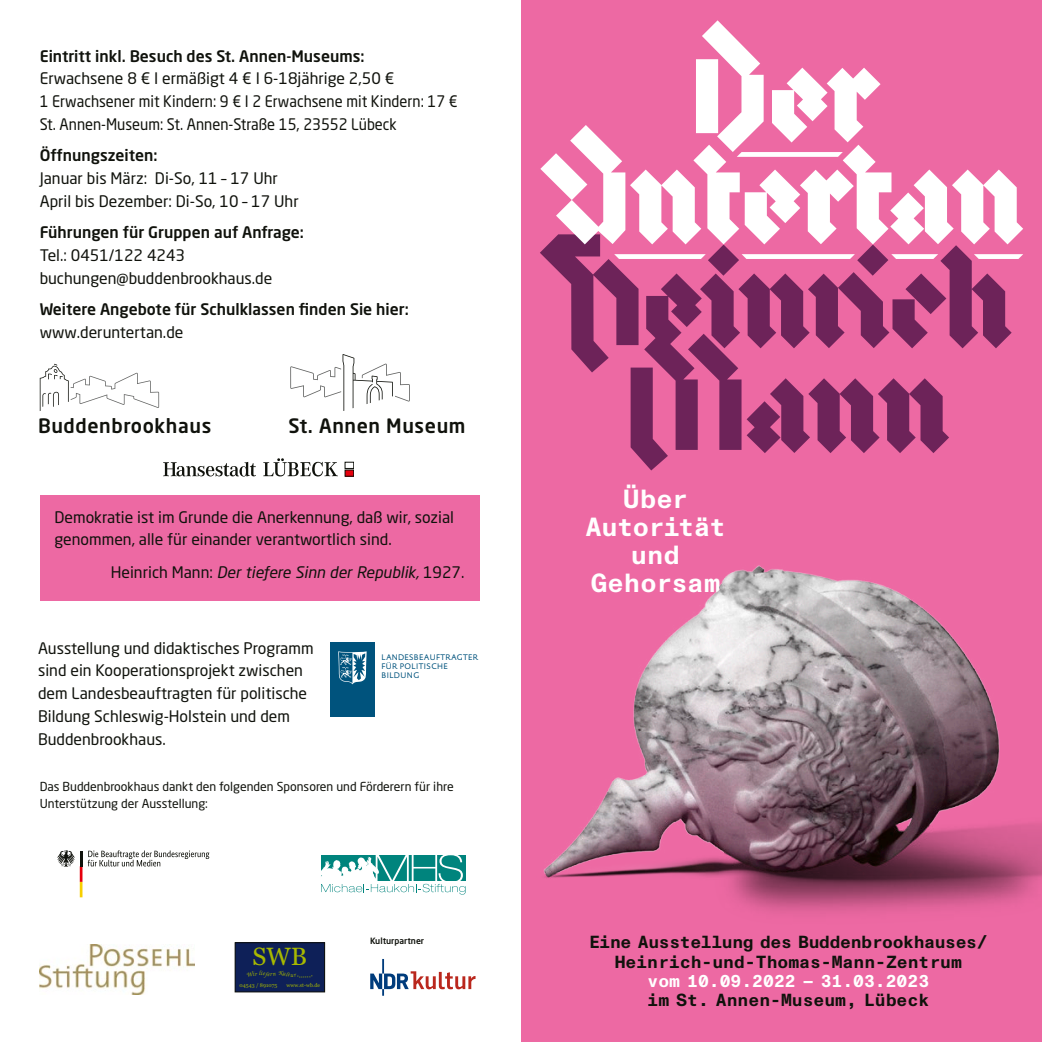
<style>
.page{position:relative;width:1042px;height:1042px;background:#fff}
.page>*{position:absolute;margin:0;border:0;box-sizing:border-box;transform-origin:0 0}
.t1{font:700 26.25px/28px "ABC Monument Grotesk Mono Unlicensed Trial";letter-spacing:-.02em;color:#fff;text-align:center}
.t2{font:24.85px "Georgia";color:#a8b900}
.t3{font:500 19.6px "Neo Sans Pro";letter-spacing:.03em;color:#10120c}
.t4{font:700 17.5px/19.2px "ABC Monument Grotesk Mono Unlicensed Trial";letter-spacing:-.02em;color:#10120c;text-align:center}
.t5{font:700 17.5px "ABC Monument Grotesk Mono Unlicensed Trial";color:#fff}
.t6{font:700 17.5px "ABC Monument Grotesk Mono Unlicensed Trial";color:#10120c}
.t7{font:15.75px/22.8px "Neo Sans Pro";color:#10120c}
.t8{font:500 15.75px "Neo Sans Pro";color:#10120c}
.t9{font:italic 15.75px "Neo Sans Pro";color:#10120c}
.t10{font:12.25px/17.5px "Neo Sans Pro";color:#10120c}
.t11{font:500 8.58px "Neo Sans Pro";color:#10120c}
.t12{font:8.22px/8.9px "DTL Documenta Sans TOT";letter-spacing:.04em;color:#00537d}
.t13{font:italic 500 6.83px "Zapf Chancery";color:#a8b900}
.t14{font:5.42px "Georgia";color:#a8b900}
.t15{font:italic 2.8px "Helvetica Neue";color:#a8b900}
.s1{font-style:normal}
</style>
<div class="page">
<div style="left:521px;top:0;width:521px;height:1042px;background:#ed69a3"></div>
<svg style="left:540px;top:244px;width:471px;height:128px"></svg>
<svg style="left:630px;top:334px;width:319px;height:136px"></svg>
<svg style="left:540px;top:125px;width:483px;height:119px"></svg>
<svg style="left:614px;top:254px;width:92px;height:5px"></svg>
<svg style="left:741px;top:254px;width:114px;height:5px"></svg>
<svg style="left:696px;top:20px;width:184px;height:137px"></svg>
<svg style="left:891px;top:254px;width:47px;height:5px"></svg>
<svg style="left:974px;top:254px;width:49px;height:5px"></svg>
<img style="left:543px;top:565px;width:499px;height:347px">
<svg style="left:163px;top:462px;width:93px;height:14px"></svg>
<svg style="left:263px;top:458px;width:75px;height:18px"></svg>
<div style="left:345px;top:462px;width:9px;height:7px;border:1px solid #10120c"></div>
<div style="left:345px;top:470px;width:9px;height:6px;background:#e6000d"></div>
<div style="left:345px;top:470px;width:9px;height:6px;border:1px solid #10120c"></div>
<img style="left:40px;top:944px;width:154px;height:50px">
<svg style="left:88px;top:850px;width:121px;height:16px"></svg>
<svg style="left:57px;top:850px;width:25px;height:47px"></svg>
<div style="left:235px;top:942px;width:90px;height:50px;background:#0e2058"></div>
<div style="left:235px;top:942px;width:90px;height:50px;border:1px solid #10120c"></div>
<svg style="left:370px;top:959px;width:105px;height:36px"></svg>
<svg style="left:321px;top:855px;width:144px;height:39px"></svg>
<div style="left:330px;top:641px;width:45px;height:75px;background:#00537d"></div>
<svg style="left:338px;top:651px;width:29px;height:33px"></svg>
<div style="left:40px;top:496px;width:439px;height:105px;background:#ed69a3"></div>
<svg style="left:40px;top:364px;width:119px;height:47px"></svg>
<svg style="left:290px;top:354px;width:120px;height:57px"></svg>
<p class="t8" style="left:40px;top:46px;width:326px">Eintritt inkl. Besuch des St. Annen-Museums:</p>
<p class="t7" style="left:40px;top:67px;width:419px">Erwachsene 8 € I ermäßigt 4 € I 6-18jährige 2,50 €<br>1 Erwachsener mit Kindern: 9 € I 2 Erwachsene mit Kindern: 17 €<br>St. Annen-Museum: St. Annen-Straße 15, 23552 Lübeck</p>
<p class="t8" style="left:40px;top:146px;width:119px">Öffnungszeiten:</p>
<p class="t7" style="left:40px;top:167px;width:261px">Januar bis März: Di-So, 11 – 17 Uhr<br>April bis Dezember: Di-So, 10 – 17 Uhr</p>
<p class="t8" style="left:40px;top:223px;width:266px">Führungen für Gruppen auf Anfrage:</p>
<p class="t7" style="left:40px;top:244px;width:234px">Tel.: 0451/122 4243 buchungen@buddenbrookhaus.de</p>
<p class="t8" style="left:40px;top:300px;width:371px">Weitere Angebote für Schulklassen finden Sie hier:</p>
<p class="t7" style="left:40px;top:321px;width:145px">www.deruntertan.de</p>
<p class="t3" style="left:38px;top:413px;width:175px">Buddenbrookhaus</p>
<p class="t3" style="left:288px;top:413px;width:179px">St. Annen Museum</p>
<p class="t7" style="left:54px;top:505px;width:401px">Demokratie ist im Grunde die Anerkennung, daß wir, sozial genommen, alle für einander verantwortlich sind.</p>
<p class="t9" style="left:111px;top:563px;width:355px"><span class="s1">Heinrich Mann:</span> Der tiefere Sinn der Republik, <span class="s1">1927.</span></p>
<p class="t7" style="left:38px;top:636px;width:277px">Ausstellung und didaktisches Programm sind ein Kooperationsprojekt zwischen dem Landesbeauftragten für politische Bildung Schleswig-Holstein und dem Buddenbrookhaus.</p>
<p class="t12" style="left:381px;top:653px;width:98px">LANDESBEAUFTRAGTER<br>FÜR POLITISCHE<br>BILDUNG</p>
<p class="t10" style="left:40px;top:777px;width:415px">Das Buddenbrookhaus dankt den folgenden Sponsoren und Förderern für ihre<br>Unterstützung der Ausstellung:</p>
<h2 class="t2" style="left:253px;top:938px;width:56px">SWB</h2>
<p class="t13" style="left:259px;top:970px;width:3px">l</p>
<p class="t13" style="left:290px;top:971px;width:5px">u</p>
<p class="t15" style="left:303px;top:975px;width:3px">•</p>
<p class="t14" style="left:240px;top:981px;width:39px">04543 / 891075</p>
<p class="t14" style="left:286px;top:981px;width:35px">www.st-wb.de</p>
<p class="t11" style="left:370px;top:935px;width:56px">Kulturpartner</p>
<h1 class="t1" style="left:585px;top:486px;width:142px">Über<br>Autorität und<br>Gehorsam</h1>
<p class="t4" style="left:589px;top:933px;width:400px">Eine Ausstellung des Buddenbrookhauses/<br>Heinrich-und-Thomas-Mann-Zentrum</p>
<p class="t5" style="left:647px;top:970px;width:283px">vom 10.09.2022 – 31.03.2023</p>
<p class="t6" style="left:647px;top:990px;width:283px">im St. Annen-Museum, Lübeck</p>
</div>
